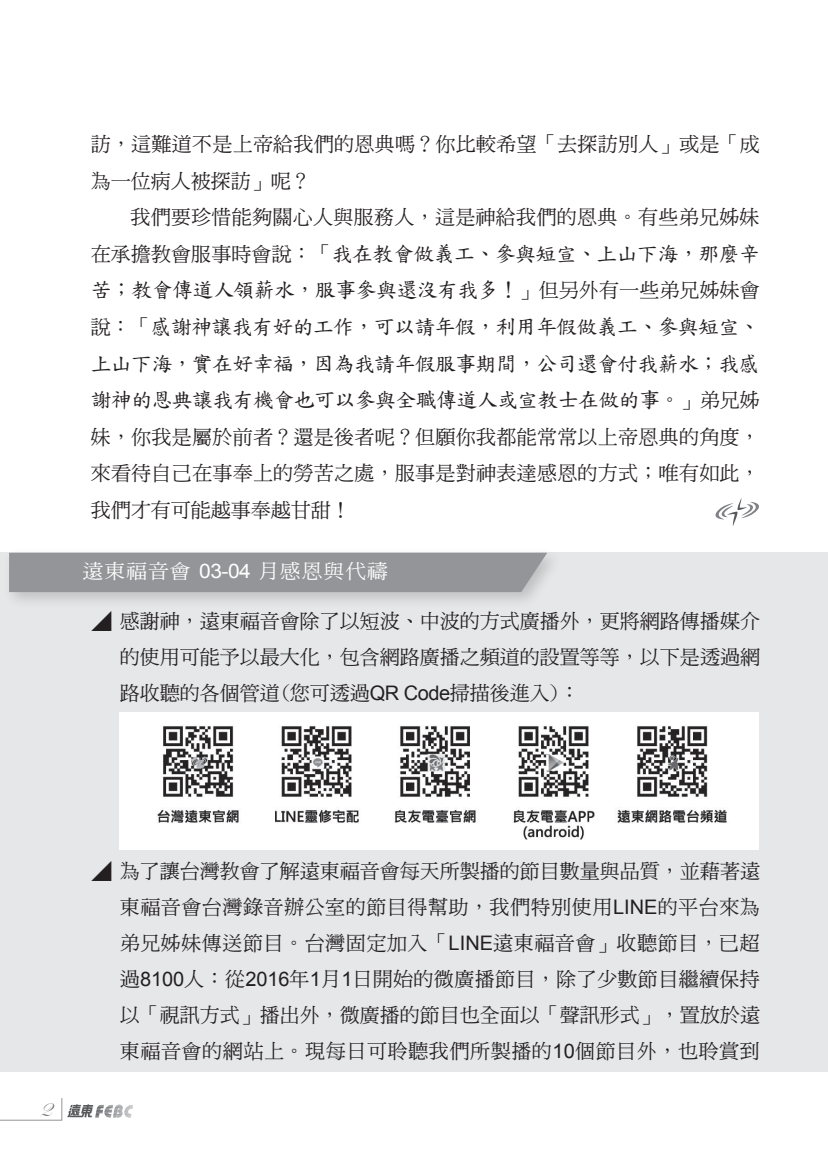
<style>
.page{position:relative;width:828px;height:1163px;background:#fff}
.page>*{position:absolute;margin:0;border:0;box-sizing:border-box;transform-origin:0 0}
.t1{font:24px "Edwardian Script ITC";color:#6c6d70}
.C1內文_黑體{font:21px/36.6px "DF Kai Shu SB Estd BF";letter-spacing:-.035em;color:#231f20;text-align:justify}
.C1內文_黑體-2{font:20px/36px "DF Ming Md HK BF";letter-spacing:.015em;color:#231f20;text-align:justify}
.D3圖說{font:19.8px "DF Ming Md HK BF";letter-spacing:.05em;color:#fff;scale:1.05 1}
.s1{font-family:"DF Ming Md HK BF";font-size:20px}
.s2{font-family:"Arial";font-size:20px}
.s3{font-family:"Arial"}
</style>
<div class="page">
<svg style="left:0;top:1098px;width:133px;height:22px"></svg>
<div style="left:0;top:552px;width:828px;height:519px;background:#e6e7e9"></div>
<div style="left:2px;top:545px;width:560px;height:64px;background:#231f20;opacity:.2"></div>
<div style="left:9px;top:552px;width:538px;height:40px;background:#939598"></div>
<svg style="left:715px;top:498px;width:44px;height:28px"></svg>
<img style="left:119px;top:712px;width:639px;height:137px">
<p class="C1內文_黑體-2" style="left:91px;top:126px;width:670px;line-height:36.6px">訪，這難道不是上帝給我們的恩典嗎？你比較希望「去探訪別人」或是「成為一位病人被探訪」呢？</p>
<p class="C1內文_黑體-2" style="left:130px;top:199px;width:630px">我們要珍惜能夠關心人與服務人，這是神給我們的恩典。有些弟兄姊妹</p>
<p class="C1內文_黑體" style="left:91px;top:235px;width:671px"><span class="s1">在承擔教會服事時會說：「</span>我在教會做義工、參與短宣、上山下海，那麼辛苦；教會傳道人領薪水，服事參與還沒有我多！<span class="s1">」但另外有一些弟兄姊妹會說：「</span>感謝神讓我有好的工作，可以請年假，利用年假做義工、參與短宣、上山下海，實在好幸福，因為我請年假服事期間，公司還會付我薪水；我感謝神的恩典讓我有機會也可以參與全職傳道人或宣教士在做的事。<span class="s1">」弟兄姊</span></p>
<p class="C1內文_黑體-2" style="left:91px;top:418px;width:670px;line-height:36.6px">妹，你我是屬於前者？還是後者呢？但願你我都能常常以上帝恩典的角度，來看待自己在事奉上的勞苦之處，服事是對神表達感恩的方式；唯有如此，我們才有可能越事奉越甘甜！</p>
<p class="D3圖說" style="left:82px;top:561px;width:292px">遠東福音會 <span class="s2">03-04</span> 月感恩與代禱</p>
<p class="C1內文_黑體-2" style="left:120px;top:603px;width:641px;text-indent:-28px">◢ 感謝神，遠東福音會除了以短波、中波的方式廣播外，更將網路傳播媒介的使用可能予以最大化，包含網路廣播之頻道的設置等等，以下是透過網路收聽的各個管道(您可透過<span class="s3">QR Code</span>掃描後進入)：</p>
<p class="t1" style="left:39px;top:1095px;width:13px">2</p>
<p class="C1內文_黑體-2" style="left:120px;top:852px;width:641px;text-indent:-28px">◢ 為了讓台灣教會了解遠東福音會每天所製播的節目數量與品質，並藉著遠東福音會台灣錄音辦公室的節目得幫助，我們特別使用<span class="s3">LINE</span>的平台來為弟兄姊妹傳送節目。台灣固定加入「<span class="s3">LINE</span>遠東福音會」收聽節目，已超過<span class="s3">8100</span>人：從<span class="s3">2016</span>年<span class="s3">1</span>月<span class="s3">1</span>日開始的微廣播節目，除了少數節目繼續保持以「視訊方式」播出外，微廣播的節目也全面以「聲訊形式」，置放於遠東福音會的網站上。現每日可聆聽我們所製播的<span class="s3">10</span>個節目外，也聆賞到</p>
</div>
